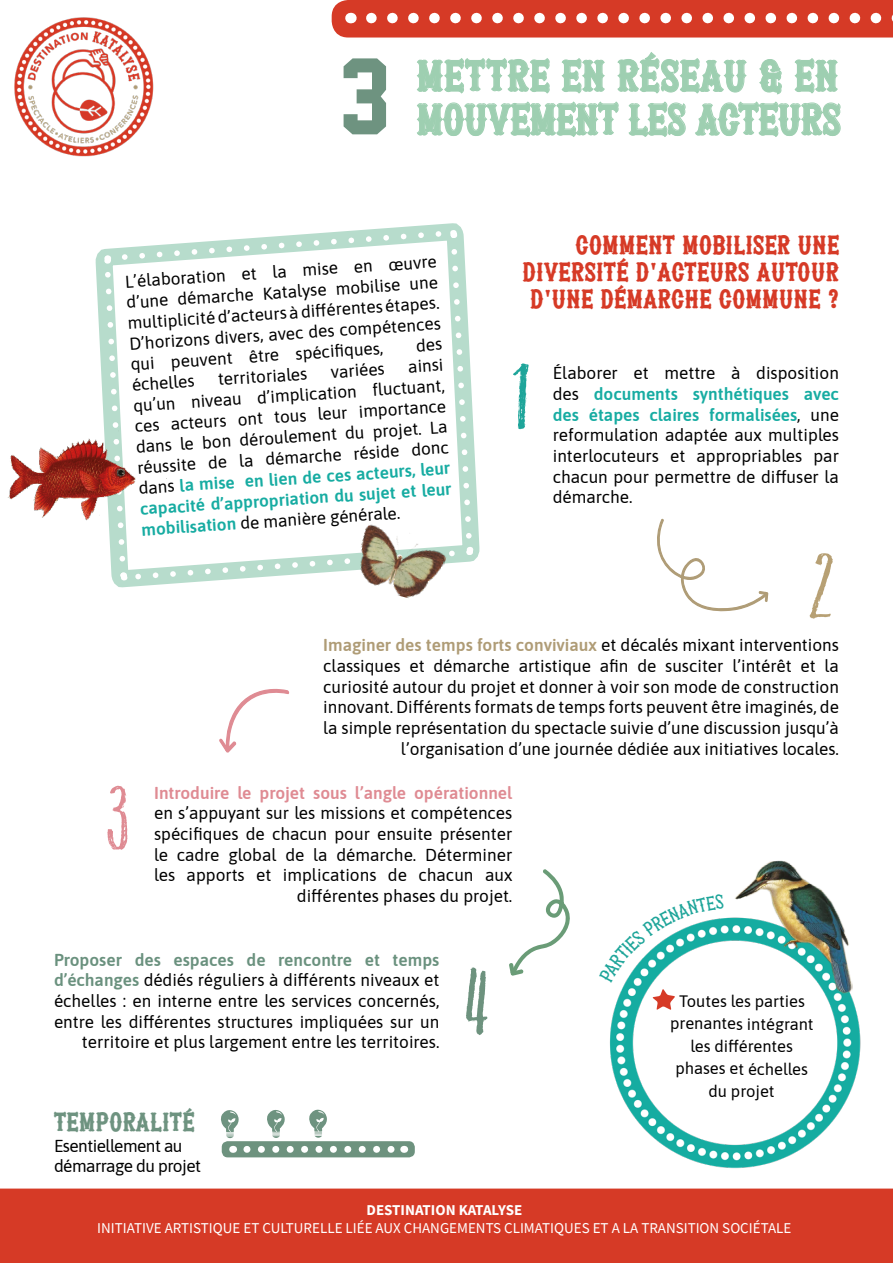
<style>
.page{position:relative;width:893px;height:1263px;background:#fff}
.page>*{position:absolute;margin:0;border:0;box-sizing:border-box;transform-origin:0 0}
.t1{font:99px "Legend M54";color:#6e9380}
.t2{font:60px "Spoodbrush Two";color:#1ea59a}
.t3{font:60px "Spoodbrush Two";color:#df8b93}
.t4{font:60px "Spoodbrush Two";color:#b7a074}
.t5{font:60px "Spoodbrush Two";color:#6d927e}
.t6{font:900 34.5px "Patched PERSONALUSEONLY";color:#9ecfb1}
.t7{font:900 34.5px "Patched PERSONALUSEONLY";letter-spacing:.03em;color:#9ecfb1}
.t8{font:900 21px/27px "Patched PERSONALUSEONLY";letter-spacing:.03em;color:#d63a26;text-align:center}
.t9{font:900 21px "Patched PERSONALUSEONLY";letter-spacing:.03em;color:#6e9380}
.t10{font:17.25px/20.7px "Asap";color:#000;text-align:justify}
.t11{font:17.25px/20.7px "Asap";letter-spacing:-.03em;color:#000}
.t12{font:16.5px/22.5px "Asap";letter-spacing:-.005em;color:#000;text-align:center}
.t13{font:15px "Source Sans Pro";color:#fff}
.t14{font:700 15px "Source Sans Pro";color:#fff}
.s1{font-weight:600;color:#17aca2}
.s2{font-weight:600;color:#af9c76}
.s3{font-weight:600;color:#df8b93}
.s4{font-weight:600;color:#6a917e}
</style>
<div class="page">
<img style="left:14px;top:17px;width:140px;height:140px">
<svg style="left:332px;top:0;width:561px;height:38px;background:#da5240"></svg>
<svg style="left:417px;top:58px;width:133px;height:36px"></svg>
<svg style="left:561px;top:58px;width:44px;height:36px"></svg>
<svg style="left:617px;top:52px;width:130px;height:42px"></svg>
<svg style="left:759px;top:59px;width:23px;height:36px"></svg>
<svg style="left:794px;top:58px;width:44px;height:36px"></svg>
<svg style="left:417px;top:101px;width:202px;height:36px"></svg>
<svg style="left:628px;top:101px;width:58px;height:36px"></svg>
<svg style="left:695px;top:101px;width:146px;height:36px"></svg>
<img style="left:370px;top:583px;width:58px;height:15px">
<svg style="left:509px;top:869px;width:61px;height:107px"></svg>
<svg style="left:219px;top:688px;width:71px;height:65px"></svg>
<svg style="left:657px;top:518px;width:112px;height:94px"></svg>
<div style="left:0;top:1188px;width:893px;height:75px;background:#d63a26"></div>
<div style="left:222px;top:1141px;width:193px;height:16px;background:#6d927e;border-radius:6px"></div>
<svg style="left:247px;top:1146px;width:148px;height:7px"></svg>
<svg style="left:221px;top:1110px;width:18px;height:28px"></svg>
<svg style="left:267px;top:1110px;width:18px;height:28px"></svg>
<svg style="left:309px;top:1109px;width:18px;height:29px"></svg>
<img style="left:604px;top:917px;width:265px;height:272px">
<img style="left:735px;top:860px;width:118px;height:133px">
<img style="left:7px;top:438px;width:94px;height:83px">
<svg style="left:101px;top:227px;width:375px;height:356px"></svg>
<svg style="left:604px;top:917px;width:121px;height:93px"></svg>
<p class="t1" style="left:340px;top:42px;width:51px">3</p>
<p class="t7" style="left:417px;top:44px;width:423px">METTRE EN RÉSEAU &amp; EN</p>
<p class="t6" style="left:417px;top:88px;width:426px">MOUVEMENT LES ACTEURS</p>
<p class="t8" style="left:576px;top:230px;width:265px">COMMENT MOBILISER UNE</p>
<p class="t8" style="left:523px;top:257px;width:318px">DIVERSITÉ D’ACTEURS AUTOUR<br>D’UNE DÉMARCHE COMMUNE ?</p>
<p class="t10" style="left:124px;top:271px;width:314px;rotate:-4deg">L’élaboration et la mise en œuvre d’une démarche Katalyse mobilise une multiplicité d’acteurs à diff érentes étapes.<br>D’horizons divers, avec des compétences qui peuvent être spécifi ques,</p>
<p class="t10" style="left:131px;top:374px;width:64px;rotate:-4deg">échelles</p>
<p class="t10" style="left:217px;top:368px;width:91px;rotate:-4deg">territoriales</p>
<p class="t10" style="left:330px;top:361px;width:56px;rotate:-4deg">variées</p>
<p class="t10" style="left:131px;top:375px;width:314px;text-indent:277px;rotate:-4deg">ainsi qu’un niveau d’implication fl uctuant, ces acteurs ont tous leur importance dans le bon déroulement du projet. La réussite de la démarche réside donc dans <span class="s1">la mise en lien de ces acteurs, leur capacité d’appropriation du sujet et leur mobilisation</span> de manière générale.</p>
<p class="t2" style="left:513px;top:361px;width:20px">1</p>
<p class="t10" style="left:553px;top:362px;width:288px">Élaborer et mettre à disposition des <span class="s1">documents synthétiques avec des étapes claires formalisées</span>, une reformulation adaptée aux multiples interlocuteurs et appropriables par chacun pour permettre de diffuser la démarche.</p>
<p class="t3" style="left:107px;top:784px;width:25px">3</p>
<p class="t4" style="left:810px;top:551px;width:28px">2</p>
<p class="t10" style="left:323px;top:634px;width:517px;text-align:right"><span class="s2">Imaginer des temps forts conviviaux</span> et décalés mixant interventions classiques et démarche artistique afin de susciter l’intérêt et la curiosité autour du projet et donner à voir son mode de construction innovant. Différents formats de temps forts peuvent être imaginés, de la simple représentation du spectacle suivie d’une discussion jusqu’à l’organisation d’une journée dédiée aux initiatives locales.</p>
<p class="t10" style="left:154px;top:781px;width:360px;text-align:right"><span class="s3">Introduire le projet sous l’angle opérationnel </span>en s’appuyant sur les missions et compétences spécifiques de chacun pour ensuite présenter le cadre global de la démarche. Déterminer les apports et implications de chacun aux différentes phases du projet.</p>
<p class="t10" style="left:54px;top:948px;width:387px;text-align:right"><span class="s4">Proposer des espaces de rencontre et temps d’échanges</span> dédiés réguliers à différents niveaux et échelles : en interne entre les services concernés, entre les différentes structures impliquées sur un territoire et plus largement entre les territoires.</p>
<p class="t9" style="left:54px;top:1103px;width:142px">TEMPORALITÉ</p>
<p class="t11" style="left:54px;top:1134px;width:149px">Esentiellement au démarrage du projet</p>
<p class="t5" style="left:466px;top:965px;width:25px">4</p>
<p class="t12" style="left:670px;top:989px;width:145px">Toutes les parties prenantes intégrant les différentes phases et échelles du projet</p>
<p class="t14" style="left:366px;top:1200px;width:157px">DESTINATION KATALYSE</p>
<p class="t13" style="left:97px;top:1218px;width:696px">INITIATIVE ARTISTIQUE ET CULTURELLE LIÉE AUX CHANGEMENTS CLIMATIQUES ET A LA TRANSITION SOCIÉTALE</p>
</div>
